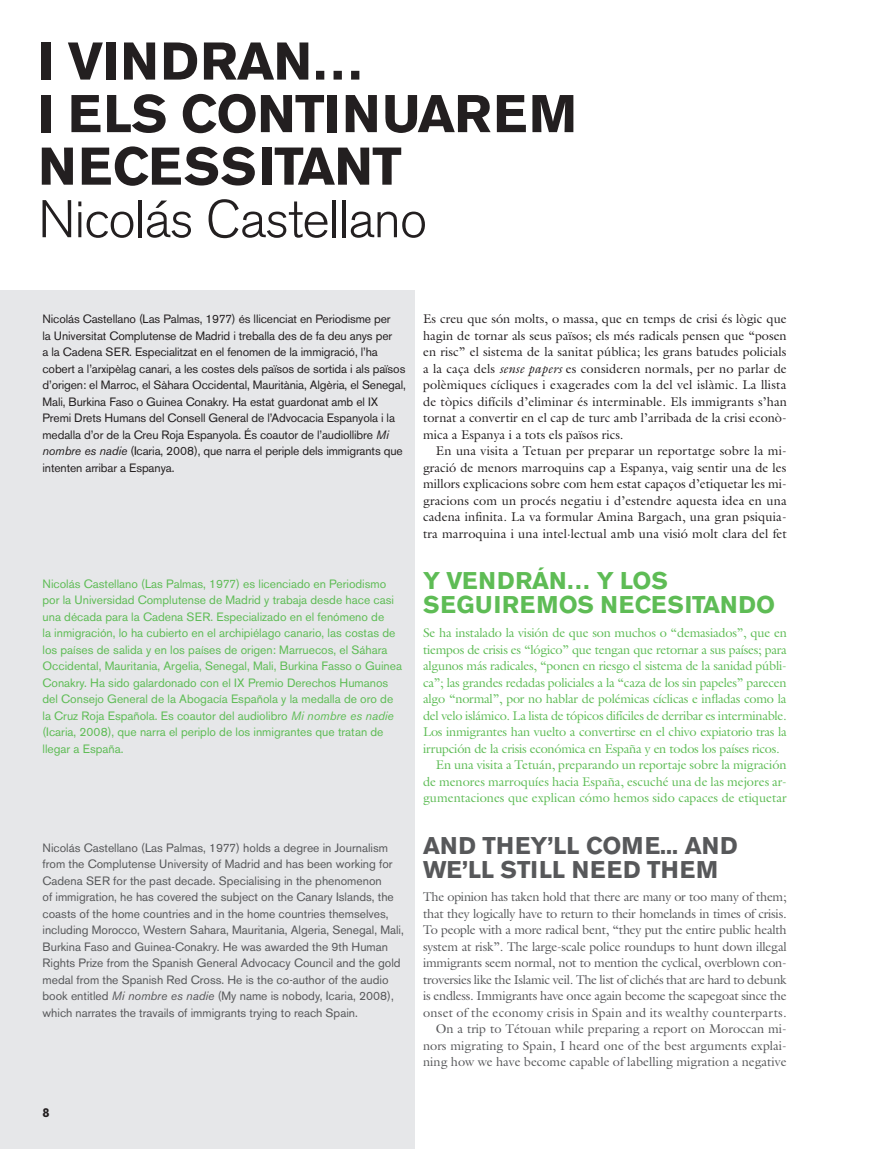
<style>
.page{position:relative;width:893px;height:1149px;background:#fff}
.page>*{position:absolute;margin:0;border:0;box-sizing:border-box;transform-origin:0 0}
.TITULAR_22_PT_CAT{font:700 52.5px/52.5px "Akzidenz Grotesk BE";letter-spacing:-.01em;color:#231f20}
.TITULAR_16_PT_ENG{font:700 24px/24px "Akzidenz Grotesk BE";color:#57585a}
.TITULAR_16_PT_CAST{font:700 24px/24px "Akzidenz Grotesk BE";letter-spacing:.015em;color:#5ebc55}
.TXT_LECTURA_CAT{font:12.75px/16.5px "Galliard";letter-spacing:.01em;color:#231f20;text-align:justify}
.TXT_LECTURA_CAST{font:12.75px/16.5px "Galliard";letter-spacing:-.01em;color:#5ebc55;text-align:justify}
.TXT_LECTURA_ENG{font:12.75px/16.5px "Galliard";letter-spacing:.01em;color:#57585a;text-align:justify}
.t1{font:700 12.75px "Akzidenz Grotesk BE";color:#231f20}
.TXT_PERFIL_ENG{font:12px/16.5px "Akzidenz Grotesk BE";color:#57585a}
.TXT_PERFIL_CAT{font:12px/16.5px "Akzidenz Grotesk BE";color:#5ebc55}
.TXT_PERFIL_CAT-2{font:12px/16.5px "Akzidenz Grotesk BE";letter-spacing:-.01em;color:#231f20}
.s1{font-weight:300}
.s2{font-style:italic}
</style>
<div class="page">
<div style="left:0;top:290px;width:415px;height:858px;background:#e6e7e9"></div>
<p class="TITULAR_22_PT_CAT" style="left:38px;top:36px;width:540px">I VINDRAN…<br>I ELS CONTINUAREM<br>NECESSITANT<br><span class="s1">Nicolás Castellano</span></p>
<p class="TXT_PERFIL_CAT-2" style="left:43px;top:311px;width:365px">Nicolás Castellano (Las Palmas, 1977) és llicenciat en Periodisme per<br>la Universitat Complutense de Madrid i treballa des de fa deu anys per<br>a la Cadena SER. Especialitzat en el fenomen de la immigració, l’ha cobert a l’arxipèlag canari, a les costes dels països de sortida i als països d’origen: el Marroc, el Sàhara Occidental, Mauritània, Algèria, el Senegal, Mali, Burkina Faso o Guinea Conakry. Ha estat guardonat amb el IX Premi Drets Humans del Consell General de l’Advocacia Espanyola i la medalla d’or de la Creu Roja Espanyola. És coautor de l’audiollibre <span class="s2">Mi nombre es nadie</span> (Icaria, 2008), que narra el periple dels immigrants que intenten arribar a Espanya.</p>
<p class="TXT_PERFIL_CAT" style="left:43px;top:575px;width:361px">Nicolás Castellano (Las Palmas, 1977) es licenciado en Periodismo por la Universidad Complutense de Madrid y trabaja desde hace casi una década para la Cadena SER. Especializado en el fenómeno de<br>la inmigración, lo ha cubierto en el archipiélago canario, las costas de los países de salida y en los países de origen: Marruecos, el Sáhara Occidental, Mauritania, Argelia, Senegal, Mali, Burkina Fasso o Guinea Conakry. Ha sido galardonado con el IX Premio Derechos Humanos del Consejo General de la Abogacía Española y la medalla de oro de la Cruz Roja Española. Es coautor del audiolibro <span class="s2">Mi nombre es nadie </span>(Icaria, 2008), que narra el periplo de los inmigrantes que tratan de llegar a España.</p>
<p class="TXT_PERFIL_ENG" style="left:43px;top:839px;width:363px">Nicolás Castellano (Las Palmas, 1977) holds a degree in Journalism from the Complutense University of Madrid and has been working for Cadena SER for the past decade. Specialising in the phenomenon<br>of immigration, he has covered the subject on the Canary Islands, the coasts of the home countries and in the home countries themselves, including Morocco, Western Sahara, Mauritania, Algeria, Senegal, Mali, Burkina Faso and Guinea-Conakry. He was awarded the 9th Human Rights Prize from the Spanish General Advocacy Council and the gold medal from the Spanish Red Cross. He is the co-author of the audio book entitled <span class="s2">Mi nombre es nadie</span> (My name is nobody, Icaria, 2008), which narrates the travails of immigrants trying to reach Spain.</p>
<p class="t1" style="left:43px;top:1104px;width:9px">8</p>
<p class="TXT_LECTURA_CAT" style="left:423px;top:310px;width:365px">Es creu que són molts, o massa, que en temps de crisi és lògic que hagin de tornar als seus països; els més radicals pensen que “posen en risc” el sistema de la sanitat pública; les grans batudes policials a la caça dels <span class="s2">sense papers</span> es consideren normals, per no parlar de polèmiques cícliques i exagerades com la del vel islàmic. La llista de tòpics difícils d’eliminar és interminable. Els immigrants s’han tornat a convertir en el cap de turc amb l’arribada de la crisi econò&shy;mica a Espanya i a tots els països rics.</p>
<p class="TXT_LECTURA_CAT" style="left:423px;top:442px;width:365px;text-indent:13px">En una visita a Tetuan per preparar un reportatge sobre la mi&shy;gració de menors marroquins cap a Espanya, vaig sentir una de les millors explicacions sobre com hem estat capaços d’etiquetar les mi&shy;gracions com un procés negatiu i d’estendre aquesta idea en una cadena infinita. La va formular Amina Bargach, una gran psiquia&shy;tra marroquina i una intel·lectual amb una visió molt clara del fet</p>
<p class="TITULAR_16_PT_CAST" style="left:423px;top:569px;width:354px">Y VENDRÁN… Y LOS<br>SEGUIREMOS NECESITANDO</p>
<p class="TXT_LECTURA_CAST" style="left:423px;top:624px;width:365px">Se ha instalado la visión de que son muchos o “demasiados”, que en tiempos de crisis es “lógico” que tengan que retornar a sus países; para algunos más radicales, “ponen en riesgo el sistema de la sanidad públi&shy;ca”; las grandes redadas policiales a la “caza de los sin papeles” parecen algo “normal”, por no hablar de polémicas cíclicas e infladas como la del velo islámico. La lista de tópicos difíciles de derribar es interminable.<br>Los inmigrantes han vuelto a convertirse en el chivo expiatorio tras la irrupción de la crisis económica en España y en todos los países ricos.</p>
<p class="TXT_LECTURA_CAST" style="left:423px;top:756px;width:365px;text-indent:13px">En una visita a Tetuán, preparando un reportaje sobre la migración de menores marroquíes hacia España, escuché una de las mejores ar&shy;gumentaciones que explican cómo hemos sido capaces de etiquetar</p>
<p class="TITULAR_16_PT_ENG" style="left:423px;top:833px;width:316px">AND THEY’LL COME... AND<br>WE’LL STILL NEED THEM</p>
<p class="TXT_LECTURA_ENG" style="left:423px;top:888px;width:365px">The opinion has taken hold that there are many or too many of them; that they logically have to return to their homelands in times of crisis.<br>To people with a more radical bent, “they put the entire public health system at risk”. The large-scale police roundups to hunt down illegal immigrants seem normal, not to mention the cyclical, overblown con&shy;troversies like the Islamic veil. The list of clichés that are hard to debunk is endless. Immigrants have once again become the scapegoat since the onset of the economy crisis in Spain and its wealthy counterparts.</p>
<p class="TXT_LECTURA_ENG" style="left:423px;top:1020px;width:365px;text-indent:13px">On a trip to Tétouan while preparing a report on Moroccan mi&shy;nors migrating to Spain, I heard one of the best arguments explai&shy;ning how we have become capable of labelling migration a negative</p>
</div>
